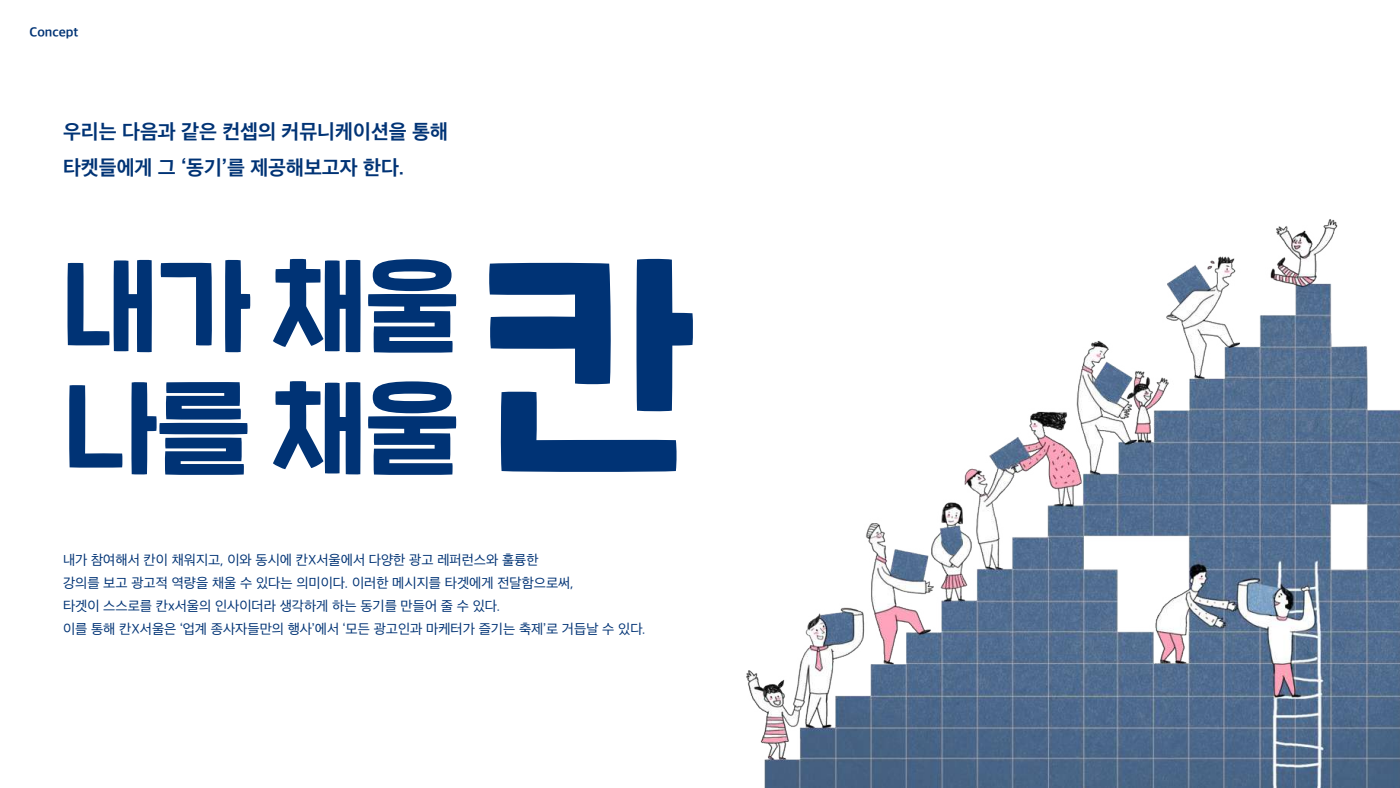
<style>
.page{position:relative;width:1400px;height:788px;background:#fff}
.page>*{position:absolute;margin:0;border:0;box-sizing:border-box;transform-origin:0 0}
.t1{font:700 20.65px/35.9px "Apple SD Gothic Neo";color:#003375}
.t2{font:14.09px/23px "Apple SD Gothic Neo";color:#003375}
.t3{font:700 13.3px "Apple SD Gothic Neo";color:#003375}
</style>
<div class="page">
<img style="left:236px;top:219px;width:1164px;height:569px">
<svg style="left:67px;top:260px;width:85px;height:92px"></svg>
<svg style="left:161px;top:260px;width:89px;height:92px"></svg>
<svg style="left:273px;top:259px;width:88px;height:93px"></svg>
<svg style="left:368px;top:259px;width:88px;height:94px"></svg>
<svg style="left:69px;top:382px;width:179px;height:93px"></svg>
<svg style="left:273px;top:381px;width:88px;height:93px"></svg>
<svg style="left:368px;top:381px;width:88px;height:94px"></svg>
<svg style="left:489px;top:258px;width:204px;height:214px"></svg>
<p class="t3" style="left:30px;top:25px;width:50px">Concept</p>
<h1 class="t1" style="left:63px;top:115px;width:387px">우리는 다음과 같은 컨셉의 커뮤니케이션을 통해 타켓들에게 그 ‘동기’를 제공해보고자 한다.</h1>
<p class="t2" style="left:63px;top:549px;width:584px">내가 참여해서 칸이 채워지고, 이와 동시에 칸X서울에서 다양한 광고 레퍼런스와 훌륭한<br>강의를 보고 광고적 역량을 채울 수 있다는 의미이다. 이러한 메시지를 타겟에게 전달함으로써,<br>타겟이 스스로를 칸x서울의 인사이더라 생각하게 하는 동기를 만들어 줄 수 있다.<br>이를 통해 칸X서울은 ‘업계 종사자들만의 행사’에서 ‘모든 광고인과 마케터가 즐기는 축제’로 거듭날 수 있다.</p>
</div>
